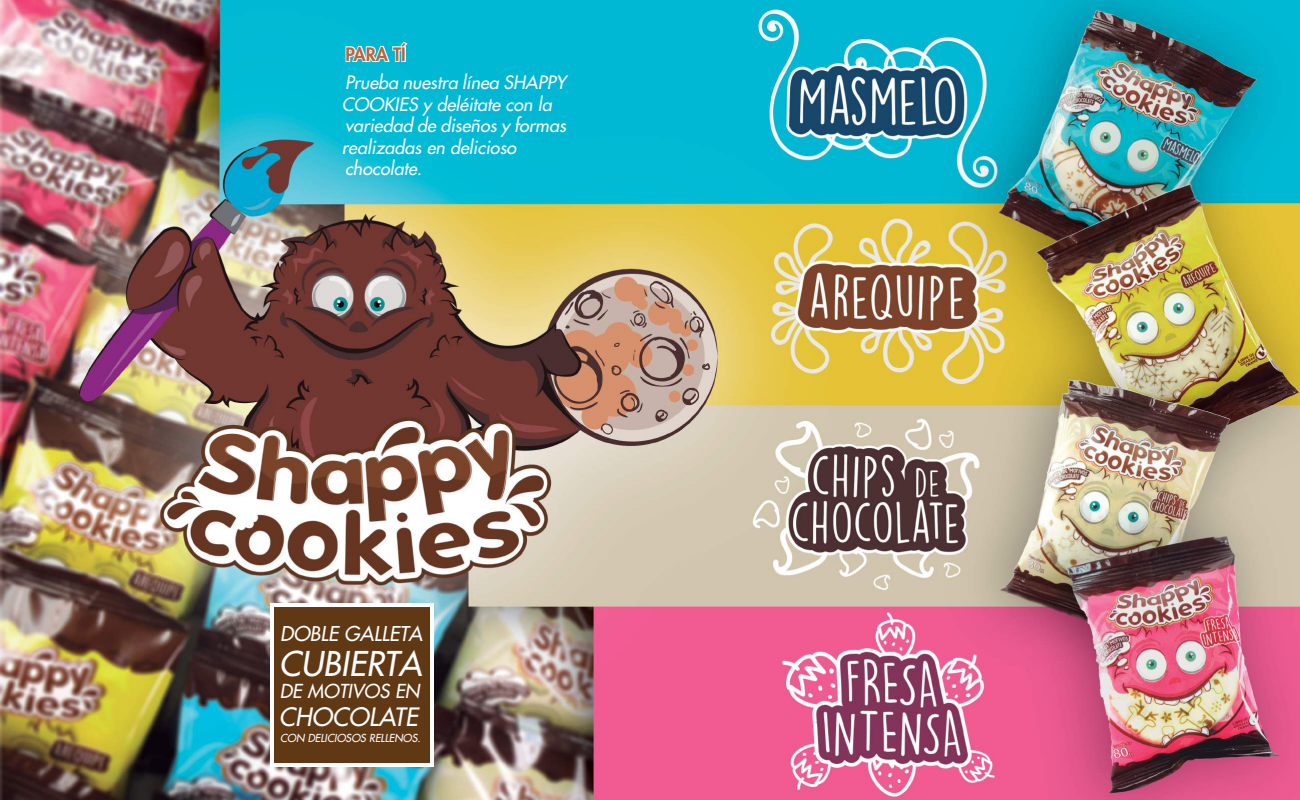
<style>
.page{position:relative;width:1300px;height:800px;background:#fff}
.page>*{position:absolute;margin:0;border:0;box-sizing:border-box;transform-origin:0 0}
.t1{font:italic 500 33.3px "Futura Std";color:#fff}
.t2{font:italic 500 24.6px "Futura Std";color:#fff}
.t3{font:italic 500 19.9px "Futura Std";color:#fff}
.t4{font:italic 500 18.8px "Futura Std";color:#fff}
.t5{font:italic 500 18px/21.6px "Futura Std";color:#fff}
.t6{font:800 18px "Futura Std";color:#b46844}
.t7{font:italic 500 10.8px "Futura Std";color:#fff}
</style>
<div class="page">
<img style="left:0;top:0;width:1300px;height:800px">
<svg style="left:345px;top:37px;width:64px;height:26px"></svg>
<div style="left:270px;top:603px;width:164px;height:164px;background:#603813;border:4px solid #fff"></div>
<p class="t6" style="left:346px;top:43px;width:12px">PARA</p>
<p class="t6" style="left:393px;top:43px;width:14px">TÍ</p>
<p class="t5" style="left:342px;top:72px;width:226px">Prueba nuestra línea SHAPPY<br>COOKIES y deléitate con la variedad de diseños y formas realizadas en delicioso chocolate.</p>
<p class="t3" style="left:280px;top:621px;width:144px">DOBLE GALLETA</p>
<h1 class="t1" style="left:279px;top:643px;width:145px">CUBIERTA</h1>
<p class="t4" style="left:280px;top:679px;width:141px">DE MOTIVOS EN</p>
<h2 class="t2" style="left:279px;top:701px;width:140px">CHOCOLATE</h2>
<p class="t7" style="left:280px;top:732px;width:142px">CON DELICIOSOS RELLENOS.</p>
</div>
